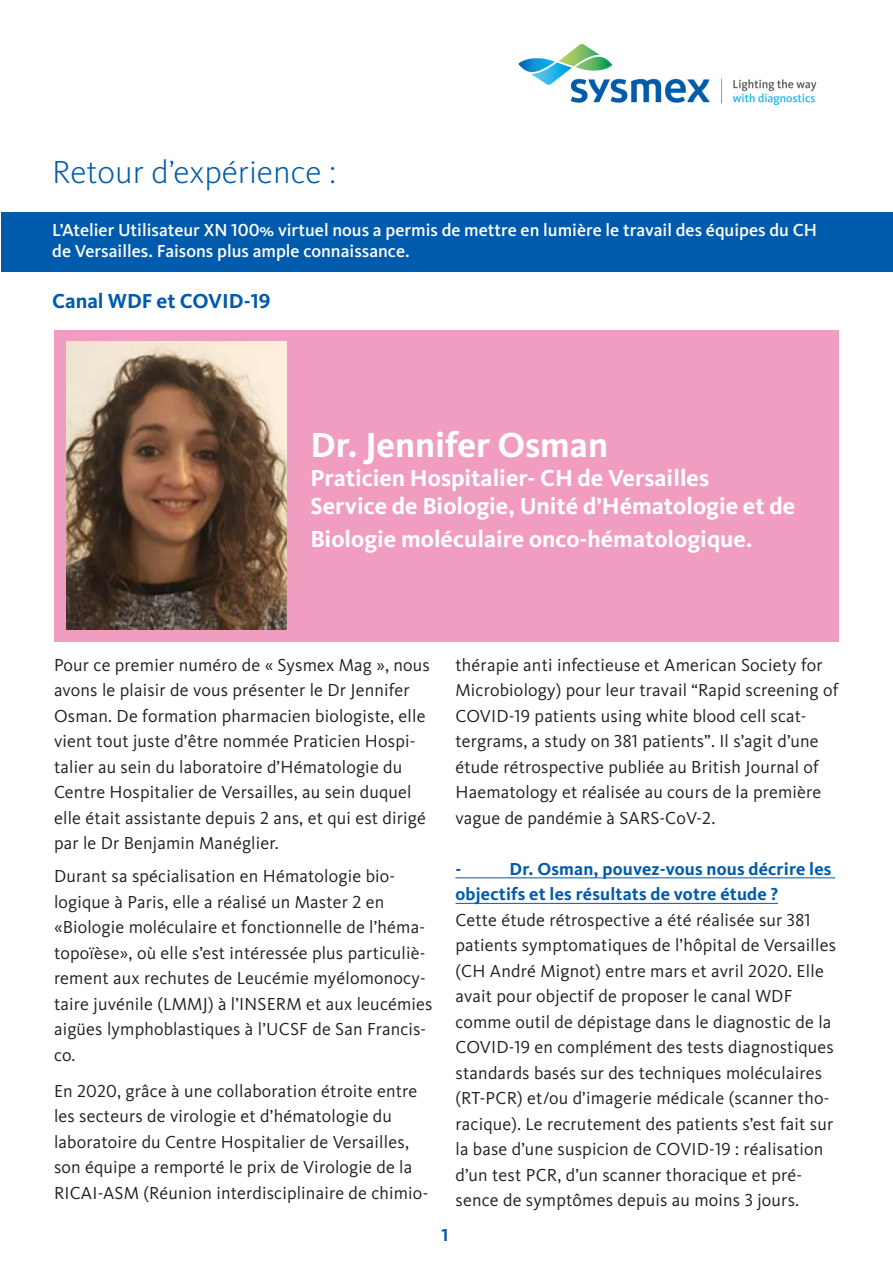
<style>
.page{position:relative;width:893px;height:1263px;background:#fff}
.page>*{position:absolute;margin:0;border:0;box-sizing:border-box;transform-origin:0 0}
.t1{font:700 36px "Kievit Pro";color:#fff}
.t2{font:300 33px "Kievit Pro";color:#005bac}
.t3{font:700 24px/32.4px "Kievit Pro";color:#fff}
.t4{font:700 21px "Kievit Pro";color:#005bac}
.t5{font:18px/25.5px "Kievit Pro";letter-spacing:.01em;color:#231f20}
.t6{font:500 18px/21.6px "Kievit Pro";color:#fff}
.t7{font:700 18px/25.5px "Kievit Pro";letter-spacing:.01em;color:#005bac}
</style>
<div class="page">
<div style="left:1px;top:212px;width:892px;height:60px;background:#005bac"></div>
<div style="left:54px;top:330px;width:785px;height:311px;background:#f09dc1"></div>
<img style="left:66px;top:342px;width:220px;height:287px">
<hr style="left:455px;top:878px;width:380px;height:1px;background:#005bac">
<hr style="left:455px;top:903px;width:323px;height:1px;background:#005bac">
<img style="left:518px;top:43px;width:299px;height:62px">
<p class="t2" style="left:52px;top:152px;width:285px">Retour d’expérience :</p>
<p class="t6" style="left:52px;top:219px;width:766px">L’Atelier Utilisateur XN 100% virtuel nous a permis de mettre en lumière le travail des équipes du CH de Versailles. Faisons plus ample connaissance.</p>
<p class="t4" style="left:52px;top:288px;width:220px">Canal WDF et COVID-19</p>
<p class="t1" style="left:310px;top:423px;width:299px">Dr. Jennifer Osman</p>
<p class="t3" style="left:310px;top:461px;width:400px">Praticien Hospitalier- CH de Versailles</p>
<p class="t3" style="left:310px;top:490px;width:486px">Service de Biologie, Unité d’Hématologie et de<br>Biologie moléculaire onco-hématologique.</p>
<p class="t5" style="left:54px;top:652px;width:377px">Pour ce premier numéro de « Sysmex Mag », nous avons le plaisir de vous présenter le Dr Jennifer Osman. De formation pharmacien biologiste, elle vient tout juste d’être nommée Praticien Hospi&shy;talier au sein du laboratoire d’Hématologie du Centre Hospitalier de Versailles, au sein duquel elle était assistante depuis 2 ans, et qui est dirigé par le Dr Benjamin Manéglier.</p>
<p class="t5" style="left:54px;top:863px;width:380px">Durant sa spécialisation en Hématologie bio&shy;logique à Paris, elle a réalisé un Master 2 en «Biologie moléculaire et fonctionnelle de l’héma&shy;topoïèse», où elle s’est intéressée plus particuliè&shy;rement aux rechutes de Leucémie myélomonocy&shy;taire juvénile (LMMJ) à l’INSERM et aux leucémies aigües lymphoblastiques à l’UCSF de San Francis&shy;co.</p>
<p class="t5" style="left:54px;top:1078px;width:376px">En 2020, grâce à une collaboration étroite entre les secteurs de virologie et d’hématologie du laboratoire du Centre Hospitalier de Versailles, son équipe a remporté le prix de Virologie de la RICAI-ASM (Réunion interdisciplinaire de chimio-</p>
<p class="t5" style="left:455px;top:652px;width:384px">thérapie anti infectieuse et American Society for Microbiology) pour leur travail “Rapid screening of COVID-19 patients using white blood cell scat&shy;tergrams, a study on 381 patients”. Il s’agit d’une étude rétrospective publiée au British Journal of Haematology et réalisée au cours de la première vague de pandémie à SARS-CoV-2.</p>
<p class="t7" style="left:441px;top:1222px;width:8px">1</p>
<p class="t7" style="left:455px;top:856px;width:377px;text-indent:54px">Dr. Osman, pouvez-vous nous décrire les objectifs et les résultats de votre étude ?</p>
<p class="t5" style="left:455px;top:907px;width:382px">Cette étude rétrospective a été réalisée sur 381 patients symptomatiques de l’hôpital de Versailles (CH André Mignot) entre mars et avril 2020. Elle avait pour objectif de proposer le canal WDF comme outil de dépistage dans le diagnostic de la COVID-19 en complément des tests diagnostiques standards basés sur des techniques moléculaires (RT-PCR) et/ou d’imagerie médicale (scanner tho&shy;racique). Le recrutement des patients s’est fait sur la base d’une suspicion de COVID-19 : réalisation d’un test PCR, d’un scanner thoracique et pré&shy;sence de symptômes depuis au moins 3 jours.</p>
<p class="t7" style="left:455px;top:856px;width:7px">-</p>
</div>
